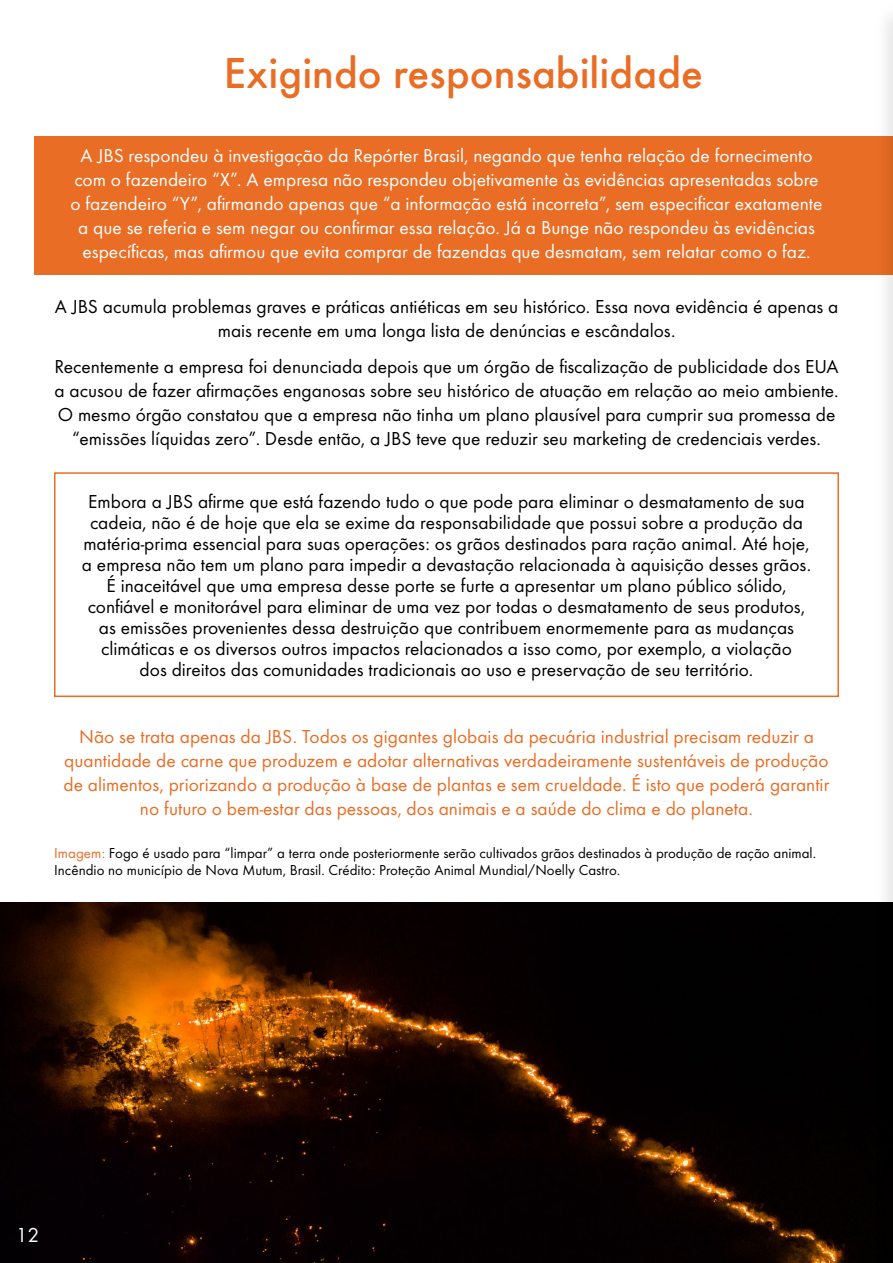
<style>
.page{position:relative;width:893px;height:1263px;background:#fff}
.page>*{position:absolute;margin:0;border:0;box-sizing:border-box;transform-origin:0 0}
.t1{font:500 45px "Futura Round";color:#e96d24}
.t2{font:21px "Futura Round";color:#fff}
.t3{font:19.5px/21px "Futura Round";color:#000;text-align:center}
.t4{font:19.5px/24px "Futura Round";color:#fff;text-align:center}
.t5{font:19.5px/24px "Futura Round";color:#e96d24;text-align:center}
.t6{font:15px/16.5px "Futura Round";color:#000}
.s1{color:#e96d24}
</style>
<div class="page">
<div style="left:54px;top:472px;width:785px;height:225px;border:2px solid #e96d24"></div>
<div style="left:34px;top:136px;width:859px;height:138px;background:#e96d24"></div>
<img style="left:0;top:903px;width:812px;height:360px">
<img style="left:812px;top:18px;width:81px;height:1245px">
<h1 class="t1" style="left:224px;top:40px;width:481px">Exigindo responsabilidade</h1>
<p class="t4" style="left:70px;top:142px;width:754px">A JBS respondeu à investigação da Repórter Brasil, negando que tenha relação de fornecimento com o fazendeiro “X”. A empresa não respondeu objetivamente às evidências apresentadas sobre o fazendeiro “Y”, afirmando apenas que “a informação está incorreta”, sem especificar exatamente a que se referia e sem negar ou confirmar essa relação. Já a Bunge não respondeu às evidências específicas, mas afirmou que evita comprar de fazendas que desmatam, sem relatar como o faz.</p>
<p class="t3" style="left:55px;top:293px;width:785px;line-height:24px">A JBS acumula problemas graves e práticas antiéticas em seu histórico. Essa nova evidência é apenas a mais recente em uma longa lista de denúncias e escândalos.</p>
<p class="t3" style="left:54px;top:353px;width:786px;line-height:24px">Recentemente a empresa foi denunciada depois que um órgão de fiscalização de publicidade dos EUA a acusou de fazer afirmações enganosas sobre seu histórico de atuação em relação ao meio ambiente.<br>O mesmo órgão constatou que a empresa não tinha um plano plausível para cumprir sua promessa de “emissões líquidas zero”. Desde então, a JBS teve que reduzir seu marketing de credenciais verdes.</p>
<p class="t3" style="left:82px;top:489px;width:731px">Embora a JBS afirme que está fazendo tudo o que pode para eliminar o desmatamento de sua cadeia, não é de hoje que ela se exime da responsabilidade que possui sobre a produção da matéria-prima essencial para suas operações: os grãos destinados para ração animal. Até hoje, a empresa não tem um plano para impedir a devastação relacionada à aquisição desses grãos.<br>É inaceitável que uma empresa desse porte se furte a apresentar um plano público sólido, confiável e monitorável para eliminar de uma vez por todas o desmatamento de seus produtos, as emissões provenientes dessa destruição que contribuem enormemente para as mudanças climáticas e os diversos outros impactos relacionados a isso como, por exemplo, a violação<br>dos direitos das comunidades tradicionais ao uso e preservação de seu território.</p>
<p class="t5" style="left:63px;top:723px;width:767px">Não se trata apenas da JBS. Todos os gigantes globais da pecuária industrial precisam reduzir a quantidade de carne que produzem e adotar alternativas verdadeiramente sustentáveis de produção de alimentos, priorizando a produção à base de plantas e sem crueldade. É isto que poderá garantir no futuro o bem-estar das pessoas, dos animais e a saúde do clima e do planeta.</p>
<p class="t6" style="left:54px;top:844px;width:763px"><span class="s1">Imagem:</span> Fogo é usado para “limpar” a terra onde posteriormente serão cultivados grãos destinados à produção de ração animal.<br>Incêndio no município de Nova Mutum, Brasil. Crédito: Proteção Animal Mundial/Noelly Castro.</p>
<p class="t2" style="left:16px;top:1220px;width:25px">12</p>
</div>
